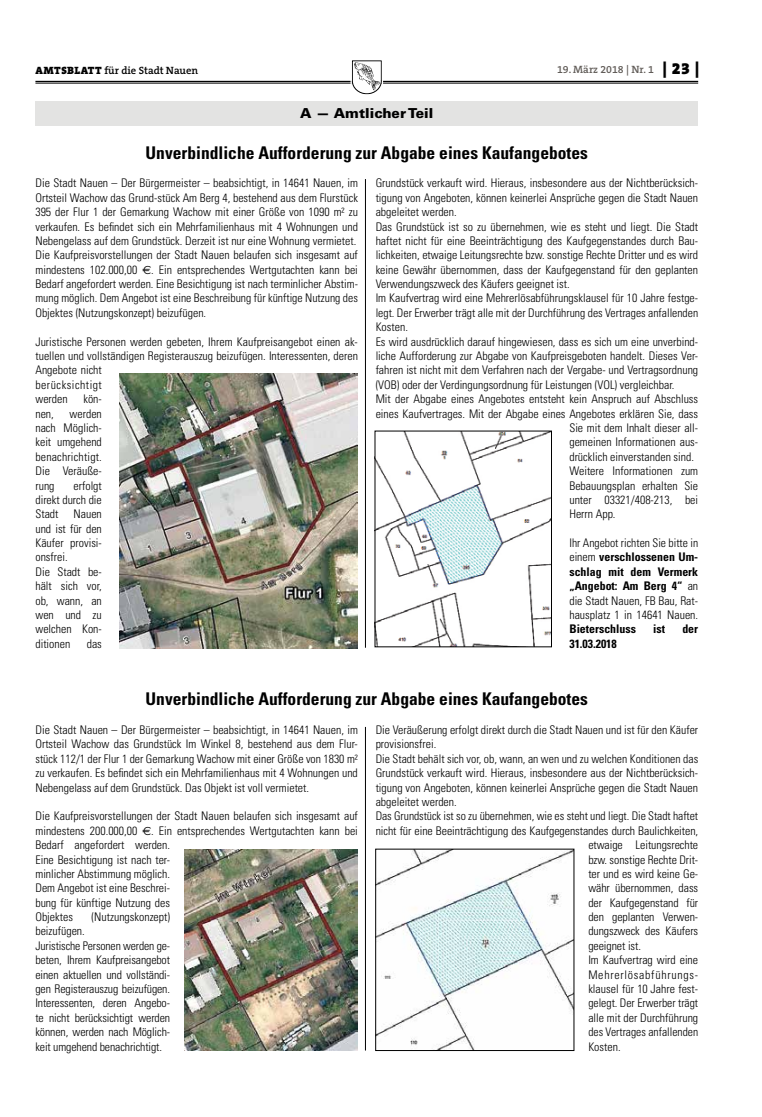
<style>
.page{position:relative;width:762px;height:1117px;background:#fff}
.page>*{position:absolute;margin:0;border:0;box-sizing:border-box;transform-origin:0 0}
.t1{font:700 condensed 17.5px "Univers";color:#000}
.t2{font:900 13.75px "Univers";letter-spacing:.005em;color:#000}
.t3{font:300 condensed 11.88px/14.4px "Univers";color:#000}
.t4{font:700 condensed 11.88px "Univers";color:#000}
.t5{font:300 condensed 11.88px "Univers";letter-spacing:.065em;color:#000}
.t6{font:600 10.62px "The Serif B W6";color:#000}
.t7{font:600 10.62px "The Serif B W6";color:#615c58}
.s1{font-family:"The Serif B W9";font-weight:900}
.s2{font-family:"The Serif B W9";font-weight:900;font-size:16.25px;color:#000}
.s3{font-family:"Euro Sans Std";font-weight:400;font-stretch:normal}
.s4{font-weight:700}
</style>
<div class="page">
<hr style="left:35px;top:81px;width:663px;height:1px;background:#000">
<hr style="left:35px;top:83px;width:663px;height:1px;background:#000">
<svg style="left:350px;top:60px;width:34px;height:35px"></svg>
<div style="left:35px;top:101px;width:663px;height:25px;background:#e3e3e2"></div>
<img style="left:120px;top:373px;width:237px;height:275px">
<img style="left:377px;top:433px;width:173px;height:212px">
<div style="left:375px;top:431px;width:177px;height:216px;border:1px solid #000"></div>
<hr style="left:365px;top:179px;width:1px;height:468px;background:#000">
<img style="left:184px;top:849px;width:174px;height:201px">
<img style="left:377px;top:850px;width:195px;height:198px">
<hr style="left:365px;top:726px;width:1px;height:324px;background:#000">
<p class="t6" style="left:36px;top:63px;width:164px"><span class="s1">AMTSBLATT</span> für die Stadt Nauen</p>
<p class="t7" style="left:557px;top:63px;width:144px">19. März 2018 | Nr. 1 <span class="s2">| 23 |</span></p>
<p class="t2" style="left:300px;top:104px;width:135px">A — Amtlicher Teil</p>
<h1 class="t1" style="left:146px;top:142px;width:444px">Unverbindliche Aufforderung zur Abgabe eines Kaufangebotes</h1>
<p class="t3" style="left:35px;top:176px;width:324px">Die Stadt Nauen – Der Bürgermeister – beabsichtigt, in 14641 Nauen, im Ortsteil Wachow das Grund-stück Am Berg 4, bestehend aus dem Flurstück 395 der Flur 1 der Gemarkung Wachow mit einer Größe von 1090 m² zu verkaufen. Es befindet sich ein Mehrfamilienhaus mit 4 Wohnungen und Nebengelass auf dem Grundstück. Derzeit ist nur eine Wohnung vermietet.<br>Die Kaufpreisvorstellungen der Stadt Nauen belaufen sich insgesamt auf mindestens 102.000,00 <span class="s3">€</span>. Ein entsprechendes Wertgutachten kann bei Bedarf angefordert werden. Eine Besichtigung ist nach terminlicher Abstim&shy;mung möglich. Dem Angebot ist eine Beschreibung für künftige Nutzung des Objektes (Nutzungskonzept) beizufügen.</p>
<p class="t3" style="left:35px;top:334px;width:324px">Juristische Personen werden gebeten, Ihrem Kaufpreisangebot einen ak&shy;tuellen und vollständigen Registerauszug beizufügen. Interessenten, deren Angebote nicht<br>berücksichtigt<br>werden</p>
<p class="t3" style="left:376px;top:176px;width:324px">Grundstück verkauft wird. Hieraus, insbesondere aus der Nichtberücksich-</p>
<p class="t3" style="left:376px;top:190px;width:324px">tigung von Angeboten, können keinerlei Ansprüche gegen die Stadt Nauen</p>
<p class="t3" style="left:376px;top:205px;width:83px">abgeleitet werden.</p>
<p class="t3" style="left:376px;top:219px;width:324px">Das Grundstück ist so zu übernehmen, wie es steht und liegt. Die Stadt</p>
<p class="t3" style="left:376px;top:234px;width:324px">haftet nicht für eine Beeinträchtigung des Kaufgegenstandes durch Bau-</p>
<p class="t3" style="left:376px;top:248px;width:324px">lichkeiten, etwaige Leitungsrechte bzw. sonstige Rechte Dritter und es wird</p>
<p class="t3" style="left:376px;top:262px;width:324px">keine Gewähr übernommen, dass der Kaufgegenstand für den geplanten</p>
<p class="t3" style="left:376px;top:277px;width:196px">Verwendungszweck des Käufers geeignet ist.</p>
<p class="t3" style="left:376px;top:291px;width:324px">Im Kaufvertrag wird eine Mehrerlösabführungsklausel für 10 Jahre festge-</p>
<p class="t3" style="left:376px;top:305px;width:324px">legt. Der Erwerber trägt alle mit der Durchführung des Vertrages anfallenden</p>
<p class="t3" style="left:376px;top:320px;width:34px">Kosten.</p>
<p class="t3" style="left:376px;top:334px;width:324px">Es wird ausdrücklich darauf hingewiesen, dass es sich um eine unverbind-</p>
<p class="t3" style="left:376px;top:348px;width:324px">liche Aufforderung zur Abgabe von Kaufpreisgeboten handelt. Dieses Ver-</p>
<p class="t3" style="left:376px;top:363px;width:324px">fahren ist nicht mit dem Verfahren nach der Vergabe- und Vertragsordnung</p>
<p class="t3" style="left:376px;top:377px;width:300px">(VOB) oder der Verdingungsordnung für Leistungen (VOL) vergleichbar.</p>
<p class="t3" style="left:376px;top:392px;width:324px">Mit der Abgabe eines Angebotes entsteht kein Anspruch auf Abschluss</p>
<p class="t3" style="left:376px;top:406px;width:324px">eines Kaufvertrages. Mit der Abgabe eines Angebotes erklären Sie, dass</p>
<p class="t3" style="left:569px;top:420px;width:130px">Sie mit dem Inhalt dieser all-</p>
<p class="t3" style="left:569px;top:435px;width:130px">gemeinen Informationen aus-</p>
<p class="t3" style="left:569px;top:449px;width:126px">drücklich einverstanden sind.</p>
<p class="t3" style="left:569px;top:463px;width:130px">Weitere Informationen zum</p>
<p class="t3" style="left:569px;top:478px;width:130px">Bebauungsplan erhalten Sie</p>
<p class="t3" style="left:569px;top:492px;width:130px">unter 03321/408-213, bei</p>
<p class="t3" style="left:569px;top:507px;width:48px">Herrn App.</p>
<p class="t3" style="left:569px;top:535px;width:130px;text-align:justify">Ihr Angebot richten Sie bitte in einem <span class="s4">verschlossenen Um&shy;schlag mit dem Vermerk „Angebot: Am Berg 4“</span> an die Stadt Nauen, FB Bau, Rat&shy;hausplatz 1 in 14641 Nauen.</p>
<p class="t4" style="left:569px;top:621px;width:68px">Bieterschluss</p>
<p class="t4" style="left:653px;top:621px;width:13px">ist</p>
<p class="t4" style="left:682px;top:621px;width:17px">der</p>
<p class="t4" style="left:569px;top:636px;width:49px">31.03.2018</p>
<p class="t3" style="left:83px;top:392px;width:20px">kön-</p>
<p class="t3" style="left:35px;top:406px;width:68px;text-align:justify;text-indent:34px">werden nach Möglich&shy;keit umgehend benachrichtigt.<br>Die Veräuße&shy;rung</p>
<p class="t3" style="left:35px;top:406px;width:20px">nen,</p>
<p class="t3" style="left:35px;top:478px;width:68px;text-align:justify;text-indent:38px">erfolgt direkt durch die Stadt</p>
<p class="t3" style="left:35px;top:507px;width:68px;text-indent:38px">Nauen und ist für den<br>Käufer provisi&shy;onsfrei.<br>Die Stadt be&shy;hält sich vor, ob, wann, an wen und zu welchen Kon&shy;ditionen</p>
<p class="t3" style="left:87px;top:636px;width:17px">das</p>
<h1 class="t1" style="left:146px;top:688px;width:444px">Unverbindliche Aufforderung zur Abgabe eines Kaufangebotes</h1>
<p class="t3" style="left:35px;top:722px;width:324px;text-align:justify">Die Stadt Nauen – Der Bürgermeister – beabsichtigt, in 14641 Nauen, im Ortsteil Wachow das Grundstück Im Winkel 8, bestehend aus dem Flur&shy;stück 112/1 der Flur 1 der Gemarkung Wachow mit einer Größe von 1830 m² zu verkaufen. Es befindet sich ein Mehrfamilienhaus mit 4 Wohnungen und Nebengelass auf dem Grundstück. Das Objekt ist voll vermietet.</p>
<p class="t3" style="left:35px;top:808px;width:324px">Die Kaufpreisvorstellungen der Stadt Nauen belaufen sich insgesamt auf mindestens 200.000,00 <span class="s3">€</span>. Ein entsprechendes Wertgutachten kann bei Bedarf angefordert werden.<br>Eine Besichtigung ist nach ter-<br>minlicher Abstimmung möglich.<br>Dem Angebot ist eine Beschrei-<br>bung für künftige Nutzung des<br>Objektes</p>
<p class="t3" style="left:376px;top:722px;width:324px">Die Veräußerung erfolgt direkt durch die Stadt Nauen und ist für den Käufer</p>
<p class="t3" style="left:376px;top:736px;width:62px">provisionsfrei.</p>
<p class="t3" style="left:376px;top:751px;width:324px">Die Stadt behält sich vor, ob, wann, an wen und zu welchen Konditionen das</p>
<p class="t3" style="left:376px;top:765px;width:324px">Grundstück verkauft wird. Hieraus, insbesondere aus der Nichtberücksich-</p>
<p class="t3" style="left:376px;top:780px;width:324px">tigung von Angeboten, können keinerlei Ansprüche gegen die Stadt Nauen</p>
<p class="t3" style="left:376px;top:794px;width:83px">abgeleitet werden.</p>
<p class="t3" style="left:376px;top:808px;width:324px">Das Grundstück ist so zu übernehmen, wie es steht und liegt. Die Stadt haftet</p>
<p class="t3" style="left:376px;top:823px;width:324px">nicht für eine Beeinträchtigung des Kaufgegenstandes durch Baulichkeiten,</p>
<p class="t3" style="left:588px;top:837px;width:111px">etwaige Leitungsrechte</p>
<p class="t3" style="left:588px;top:851px;width:111px">bzw. sonstige Rechte Drit-</p>
<p class="t3" style="left:588px;top:866px;width:111px">ter und es wird keine Ge-</p>
<p class="t3" style="left:588px;top:880px;width:111px">währ übernommen, dass</p>
<p class="t3" style="left:588px;top:895px;width:111px">der Kaufgegenstand für</p>
<p class="t3" style="left:588px;top:909px;width:111px">den geplanten Verwen-</p>
<p class="t3" style="left:588px;top:923px;width:111px">dungszweck des Käufers</p>
<p class="t3" style="left:588px;top:938px;width:54px">geeignet ist.</p>
<p class="t3" style="left:588px;top:952px;width:111px">Im Kaufvertrag wird eine</p>
<p class="t5" style="left:588px;top:967px;width:111px">Mehrerlösabführungs-</p>
<p class="t3" style="left:588px;top:981px;width:111px">klausel für 10 Jahre fest-</p>
<p class="t3" style="left:588px;top:995px;width:111px">gelegt. Der Erwerber trägt</p>
<p class="t3" style="left:588px;top:1010px;width:111px">alle mit der Durchführung</p>
<p class="t3" style="left:588px;top:1024px;width:111px">des Vertrages anfallenden</p>
<p class="t3" style="left:588px;top:1038px;width:34px">Kosten.</p>
<p class="t3" style="left:92px;top:909px;width:80px">(Nutzungskonzept)</p>
<p class="t3" style="left:35px;top:923px;width:136px">beizufügen.<br>Juristische Personen werden ge&shy;beten, Ihrem Kaufpreisangebot einen aktuellen und vollständi&shy;gen Registerauszug beizufügen.<br>Interessenten, deren Angebo&shy;te nicht berücksichtigt werden können, werden nach Möglich&shy;keit umgehend benachrichtigt.</p>
</div>
